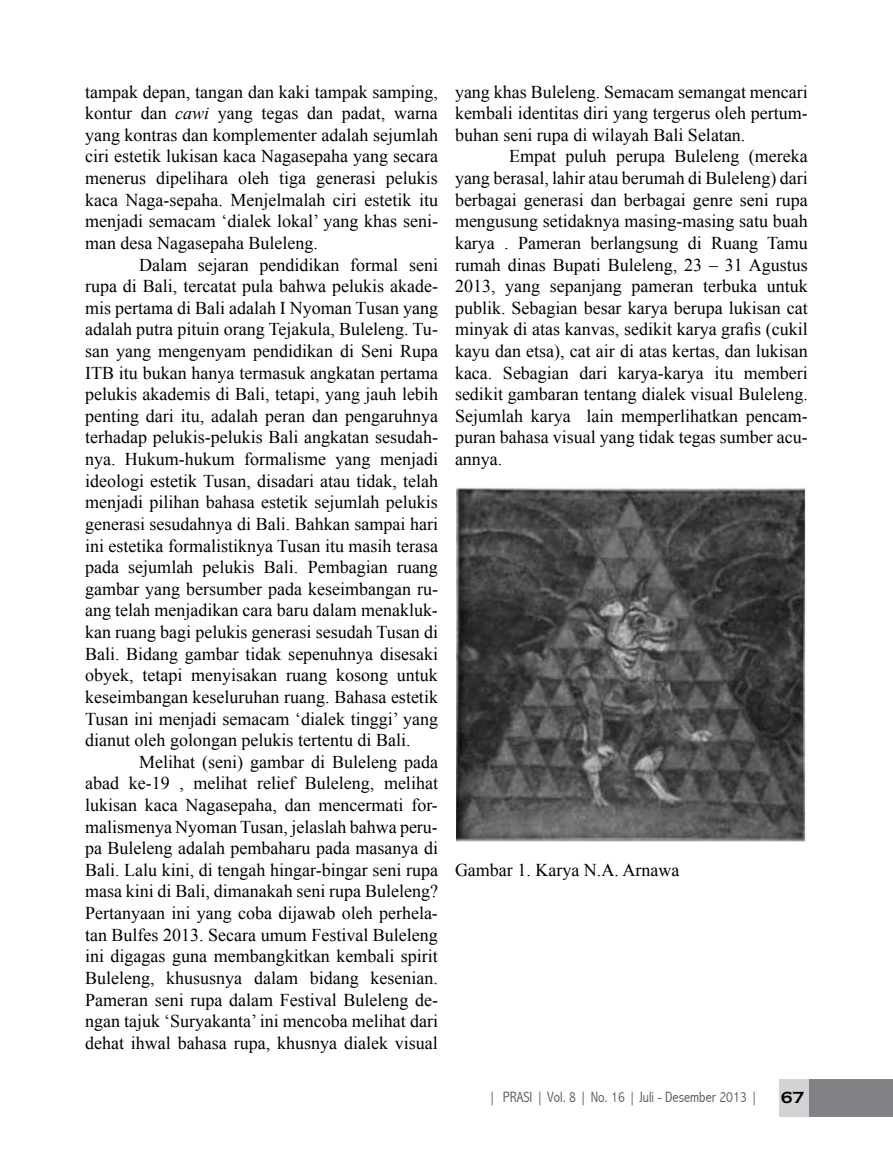
<style>
.page{position:relative;width:893px;height:1149px;background:#fff}
.page>*{position:absolute;margin:0;border:0;box-sizing:border-box;transform-origin:0 0}
.t1{font:18px/21.6px "Times New Roman";color:#000;text-align:justify}
.t2{font:700 16.5px "Copperplate Gothic";color:#000}
.t3{font:300 15px "Abadi MT Condensed";color:#56565a}
.s1{font-style:italic}
</style>
<div class="page">
<div style="left:779px;top:1079px;width:114px;height:37px;background:#d1d3d4"></div>
<div style="left:809px;top:1079px;width:84px;height:37px;background:#808285"></div>
<img style="left:456px;top:487px;width:350px;height:355px">
<p class="t1" style="left:85px;top:80px;width:354px">tampak depan, tangan dan kaki tampak samping, kontur dan <span class="s1">cawi</span> yang tegas dan padat, warna yang kontras dan komplementer adalah sejumlah ciri estetik lukisan kaca Nagasepaha yang secara menerus dipelihara oleh tiga generasi pelukis kaca Naga-sepaha. Menjelmalah ciri estetik itu menjadi semacam ‘dialek lokal’ yang khas seni&shy;man desa Nagasepaha Buleleng.</p>
<p class="t1" style="left:85px;top:253px;width:354px;text-indent:54px">Dalam sejaran pendidikan formal seni rupa di Bali, tercatat pula bahwa pelukis akade&shy;mis pertama di Bali adalah I Nyoman Tusan yang adalah putra pituin orang Tejakula, Buleleng. Tu&shy;san yang mengenyam pendidikan di Seni Rupa ITB itu bukan hanya termasuk angkatan pertama pelukis akademis di Bali, tetapi, yang jauh lebih penting dari itu, adalah peran dan pengaruhnya terhadap pelukis-pelukis Bali angkatan sesudah&shy;nya. Hukum-hukum formalisme yang menjadi ideologi estetik Tusan, disadari atau tidak, telah menjadi pilihan bahasa estetik sejumlah pelukis generasi sesudahnya di Bali. Bahkan sampai hari ini estetika formalistiknya Tusan itu masih terasa pada sejumlah pelukis Bali. Pembagian ruang gambar yang bersumber pada keseimbangan ru&shy;ang telah menjadikan cara baru dalam menakluk&shy;kan ruang bagi pelukis generasi sesudah Tusan di Bali. Bidang gambar tidak sepenuhnya disesaki obyek, tetapi menyisakan ruang kosong untuk keseimbangan keseluruhan ruang. Bahasa estetik Tusan ini menjadi semacam ‘dialek tinggi’ yang dianut oleh golongan pelukis tertentu di Bali.</p>
<p class="t1" style="left:85px;top:750px;width:354px;text-indent:54px">Melihat (seni) gambar di Buleleng pada abad ke-19 , melihat relief Buleleng, melihat lukisan kaca Nagasepaha, dan mencermati for&shy;malismenya Nyoman Tusan, jelaslah bahwa peru&shy;pa Buleleng adalah pembaharu pada masanya di Bali. Lalu kini, di tengah hingar-bingar seni rupa masa kini di Bali, dimanakah seni rupa Buleleng?<br>Pertanyaan ini yang coba dijawab oleh perhela&shy;tan Bulfes 2013. Secara umum Festival Buleleng ini digagas guna membangkitkan kembali spirit Buleleng, khususnya dalam bidang kesenian.<br>Pameran seni rupa dalam Festival Buleleng de&shy;ngan tajuk ‘Suryakanta’ ini mencoba melihat dari dehat ihwal bahasa rupa, khusnya dialek visual</p>
<p class="t1" style="left:455px;top:80px;width:354px">yang khas Buleleng. Semacam semangat mencari kembali identitas diri yang tergerus oleh pertum&shy;buhan seni rupa di wilayah Bali Selatan.</p>
<p class="t1" style="left:455px;top:145px;width:354px;text-indent:54px">Empat puluh perupa Buleleng (mereka yang berasal, lahir atau berumah di Buleleng) dari berbagai generasi dan berbagai genre seni rupa mengusung setidaknya masing-masing satu buah karya . Pameran berlangsung di Ruang Tamu rumah dinas Bupati Buleleng, 23 – 31 Agustus 2013, yang sepanjang pameran terbuka untuk publik. Sebagian besar karya berupa lukisan cat minyak di atas kanvas, sedikit karya grafis (cukil kayu dan etsa), cat air di atas kertas, dan lukisan kaca. Sebagian dari karya-karya itu memberi sedikit gambaran tentang dialek visual Buleleng.<br>Sejumlah karya lain memperlihatkan pencam&shy;puran bahasa visual yang tidak tegas sumber acu&shy;annya.</p>
<p class="t1" style="left:455px;top:858px;width:226px">Gambar 1. Karya N.A. Arnawa</p>
<p class="t3" style="left:488px;top:1087px;width:271px">| PRASI | Vol. 8 | No. 16 | Juli - Desember 2013 |</p>
<p class="t2" style="left:781px;top:1087px;width:25px">67</p>
</div>
